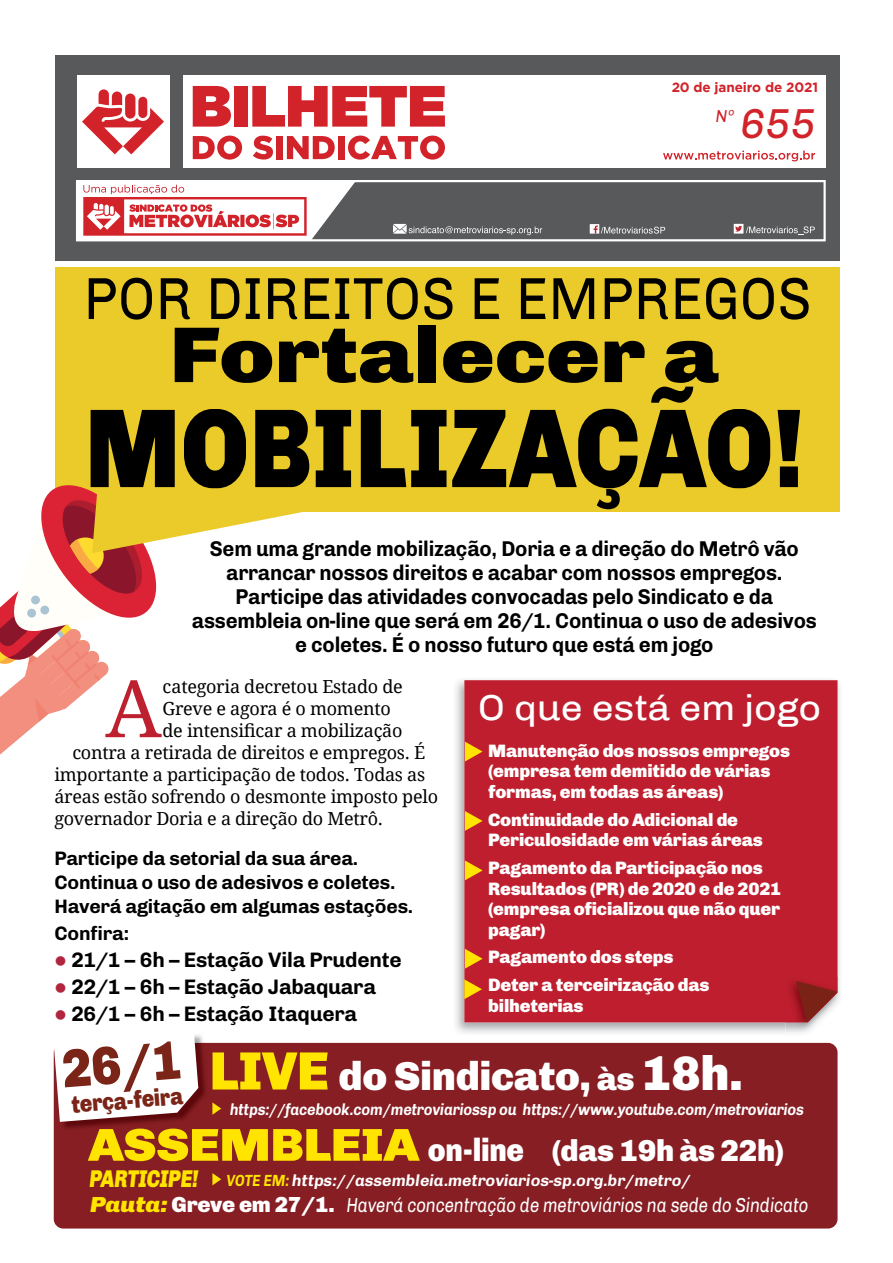
<style>
.page{position:relative;width:893px;height:1263px;background:#fff}
.page>*{position:absolute;margin:0;border:0;box-sizing:border-box;transform-origin:0 0}
.t1{font:900 112.5px "Chivo";letter-spacing:.01em;color:#000;scale:.84 1}
.t2{font:79.8px "Droid Serif";color:#bd202e}
.t3{font:900 79.2px "Chivo";color:#000;scale:1.14 1}
.t4{font:59.4px "Chivo";letter-spacing:.01em;color:#000;scale:.91 1}
.t5{font:900 54px "Chivo";color:#7a2517;scale:.9 1}
.t6{font:italic 42px "Chivo";color:#d2232a}
.t7{font:900 40.5px "Chivo";letter-spacing:-.01em;color:#fff}
.t8{font:36px "Chivo";letter-spacing:-.01em;color:#fff;scale:1.1 1}
.t9{font:900 30.3px "Chivo";letter-spacing:-.01em;color:#fff}
.t10{font:900 24.3px "Chivo";color:#7a2517;scale:.85 1}
.t11{font:italic 900 24.3px "Chivo";letter-spacing:-.015em;color:#ffe400;scale:.8 1}
.t12{font:700 21.45px/24px "Chivo";letter-spacing:-.01em;color:#000;text-align:center;scale:.95 1}
.t13{font:700 21px "Chivo";letter-spacing:-.01em;color:#000}
.t14{font:italic 20.25px "Chivo";letter-spacing:-.01em;color:#fff;scale:.83 1}
.t15{font:700 19.5px/24px "Chivo";letter-spacing:-.01em;color:#000}
.t16{font:900 18px/20.5px "Chivo";letter-spacing:-.01em;color:#fff}
.t17{font:18px "Droid Serif";letter-spacing:-.015em;color:#000}
.t18{font:italic 17.4px "Chivo";color:#d2232a}
.t19{font:italic 700 16.2px/29.8px "Chivo";color:#fff;scale:1.1 1}
.t20{font:italic 700 16.2px "Chivo";color:#fff;scale:.9 1}
.t21{font:700 13.5px "Gotham";letter-spacing:-.01em;color:#d2232a}
.s1{color:#b1263e}
.s2{font-size:54px;color:#ffe500}
.s3{font-size:32.4px}
.s4{font-size:48.6px}
.s5{font-size:46.2px;color:#ffe400}
.s6{color:#ffe400}
.s7{font-weight:900;font-size:21.9px;color:#ffe400}
.s8{font-weight:900;font-style:normal;font-size:21.9px}
</style>
<div class="page">
<div style="left:55px;top:267px;width:785px;height:245px;background:#ebcb2a"></div>
<svg style="left:0;top:485px;width:157px;height:270px"></svg>
<div style="left:55px;top:56px;width:785px;height:205px;background:#58595b"></div>
<div style="left:183px;top:75px;width:643px;height:92px;background:#fff"></div>
<div style="left:77px;top:75px;width:92px;height:92px;background:#fff"></div>
<svg style="left:82px;top:89px;width:82px;height:65px"></svg>
<svg style="left:76px;top:180px;width:750px;height:61px"></svg>
<svg style="left:193px;top:86px;width:38px;height:41px"></svg>
<div style="left:234px;top:86px;width:14px;height:41px;background:#d2232a"></div>
<svg style="left:252px;top:86px;width:193px;height:41px"></svg>
<svg style="left:193px;top:136px;width:49px;height:24px"></svg>
<svg style="left:253px;top:136px;width:20px;height:24px"></svg>
<div style="left:276px;top:136px;width:7px;height:23px;background:#d2232a"></div>
<svg style="left:287px;top:136px;width:48px;height:23px"></svg>
<div style="left:338px;top:136px;width:7px;height:23px;background:#d2232a"></div>
<svg style="left:348px;top:136px;width:97px;height:24px"></svg>
<svg style="left:77px;top:181px;width:279px;height:59px"></svg>
<div style="left:590px;top:224px;width:9px;height:10px;background:#fff"></div>
<div style="left:734px;top:224px;width:9px;height:10px;background:#fff"></div>
<svg style="left:735px;top:226px;width:80px;height:9px"></svg>
<svg style="left:393px;top:224px;width:149px;height:11px"></svg>
<svg style="left:663px;top:151px;width:152px;height:10px"></svg>
<svg style="left:594px;top:225px;width:71px;height:9px"></svg>
<img style="left:455px;top:679px;width:385px;height:354px">
<div style="left:464px;top:680px;width:373px;height:342px;background:#be1e2d"></div>
<svg style="left:465px;top:742px;width:18px;height:19px"></svg>
<img style="left:785px;top:976px;width:55px;height:56px">
<img style="left:785px;top:976px;width:52px;height:46px">
<svg style="left:796px;top:981px;width:41px;height:41px"></svg>
<svg style="left:92px;top:485px;width:210px;height:68px;fill:#ebcb2a"></svg>
<svg style="left:465px;top:811px;width:18px;height:20px"></svg>
<svg style="left:465px;top:860px;width:18px;height:20px"></svg>
<svg style="left:465px;top:949px;width:18px;height:20px"></svg>
<svg style="left:464px;top:979px;width:18px;height:20px"></svg>
<div style="left:54px;top:1043px;width:783px;height:185px;background:#861e23;border-radius:10px"></div>
<img style="left:198px;top:1035px;width:10px;height:8px">
<img style="left:63px;top:1043px;width:143px;height:86px">
<img style="left:88px;top:1128px;width:120px;height:3px">
<svg style="left:54px;top:1035px;width:144px;height:87px"></svg>
<svg style="left:212px;top:1102px;width:9px;height:13px"></svg>
<svg style="left:212px;top:1173px;width:9px;height:12px"></svg>
<p class="t21" style="left:672px;top:80px;width:148px">20 de janeiro de 2021</p>
<h3 class="t6" style="left:740px;top:99px;width:78px">655</h3>
<p class="t18" style="left:716px;top:106px;width:20px">Nº</p>
<h3 class="t4" style="left:84px;top:264px;width:801px">POR DIREITOS E EMPREGOS</h3>
<h3 class="t3" style="left:170px;top:308px;width:484px">Fortalecer a</h3>
<h1 class="t1" style="left:85px;top:382px;width:857px">MOBILIZAÇÃO!</h1>
<p class="t12" style="left:192px;top:537px;width:659px">Sem uma grande mobilização, Doria e a direção do Metrô vão arrancar nossos direitos e acabar com nossos empregos.<br>Participe das atividades convocadas pelo Sindicato e da assembleia on-line que será em 26/1. Continua o uso de adesivos e coletes. É o nosso futuro que está em jogo</p>
<p class="t17" style="left:162px;top:674px;width:242px">categoria decretou Estado de</p>
<p class="t17" style="left:162px;top:696px;width:230px">Greve e agora é o momento</p>
<p class="t17" style="left:162px;top:718px;width:242px">de intensificar a mobilização</p>
<p class="t17" style="left:72px;top:740px;width:354px">contra a retirada de direitos e empregos. É</p>
<p class="t17" style="left:54px;top:762px;width:372px">importante a participação de todos. Todas as</p>
<p class="t17" style="left:54px;top:784px;width:385px">áreas estão sofrendo o desmonte imposto pelo</p>
<p class="t17" style="left:54px;top:806px;width:330px">governador Doria e a direção do Metrô.</p>
<h2 class="t2" style="left:105px;top:653px;width:58px">A</h2>
<p class="t15" style="left:54px;top:846px;width:360px">Participe da setorial da sua área.<br>Continua o uso de adesivos e coletes.<br>Haverá agitação em algumas estações.</p>
<p class="t15" style="left:54px;top:921px;width:76px">Confira:</p>
<p class="t13" style="left:54px;top:948px;width:349px"><span class="s1">●</span> 21/1 – 6h – Estação Vila Prudente</p>
<p class="t13" style="left:54px;top:975px;width:323px"><span class="s1">●</span> 22/1 – 6h – Estação Jabaquara</p>
<p class="t13" style="left:54px;top:1002px;width:304px"><span class="s1">●</span> 26/1 – 6h – Estação Itaquera</p>
<h3 class="t8" style="left:478px;top:687px;width:314px">O que está em jogo</h3>
<p class="t16" style="left:488px;top:740px;width:304px">Manutenção dos nossos empregos (empresa tem demitido de várias formas, em todas as áreas)</p>
<p class="t16" style="left:488px;top:809px;width:276px">Continuidade do Adicional de<br>Periculosidade em várias áreas</p>
<p class="t16" style="left:488px;top:857px;width:295px">Pagamento da Participação nos<br>Resultados (PR) de 2020 e de 2021 (empresa oficializou que não quer pagar)</p>
<p class="t16" style="left:488px;top:943px;width:223px;line-height:27.8px">Pagamento dos steps<br>Deter a terceirização das</p>
<p class="t16" style="left:488px;top:995px;width:97px">bilheterias</p>
<h3 class="t5" style="left:59px;top:1037px;width:135px;rotate:-5deg">26/1</h3>
<h3 class="t7" style="left:209px;top:1051px;width:535px"><span class="s2">LIVE</span> do Sindicato, <span class="s3">às</span> <span class="s4">18h.</span></h3>
<h3 class="t9" style="left:88px;top:1132px;width:697px"><span class="s5">ASSEMBLEIA</span> <span class="s3">on-line</span> (das 19h às 22h)</h3>
<h3 class="t10" style="left:70px;top:1091px;width:133px;rotate:-5deg">terça-feira</h3>
<p class="t20" style="left:230px;top:1100px;width:639px">https://facebook.com/metroviariossp ou https://www.youtube.com/metroviarios</p>
<p class="t19" style="left:226px;top:1136px;width:424px;text-indent:-157px"><span class="s6">Para a ASSEMBLEIA ACESSE:</span> https://assembleia.metroviarios-sp.org.br/metro/<br><span class="s6">VOTE EM:</span> https://assembleia.metroviarios-sp.org.br/metro/</p>
<h3 class="t11" style="left:90px;top:1164px;width:137px">PARTICIPE!</h3>
<p class="t14" style="left:90px;top:1194px;width:867px"><span class="s7">Pauta:</span> <span class="s8">Greve em 27/1.</span> Haverá concentração de metroviários na sede do Sindicato</p>
</div>
